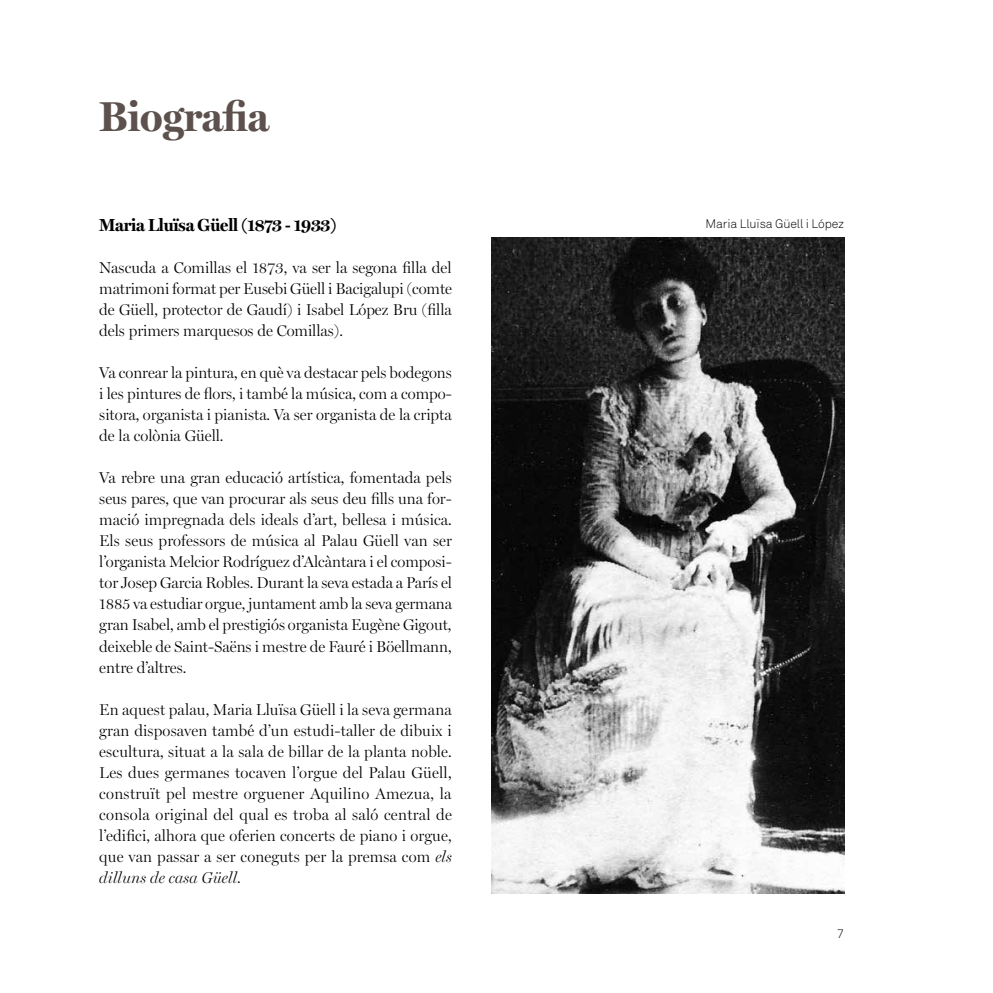
<style>
.page{position:relative;width:993px;height:993px;background:#fff}
.page>*{position:absolute;margin:0;border:0;box-sizing:border-box;transform-origin:0 0}
.t1{font:700 42px "Miller Display";color:#5d514d}
.t2{font:700 17.5px "Miller Display";letter-spacing:-.01em;color:#000}
.t3{font:300 15.75px/21px "Miller Display";color:#000;text-align:justify}
.t4{font:300 12.25px "Akkurat";letter-spacing:-.01em;color:#000}
.s1{font-style:italic}
</style>
<div class="page">
<img style="left:491px;top:237px;width:352px;height:656px">
<h1 class="t1" style="left:99px;top:93px;width:171px">Biografia</h1>
<p class="t2" style="left:99px;top:215px;width:238px">Maria Lluïsa Güell (1873 - 1933)</p>
<p class="t4" style="left:705px;top:217px;width:140px">Maria Lluïsa Güell i López</p>
<p class="t3" style="left:99px;top:258px;width:354px">Nascuda a Comillas el 1873, va ser la segona filla del matrimoni format per Eusebi Güell i Bacigalupi (comte de Güell, protector de Gaudí) i Isabel López Bru (filla dels primers marquesos de Comillas).</p>
<p class="t3" style="left:99px;top:362px;width:354px">Va conrear la pintura, en què va destacar pels bodegons i les pintures de flors, i també la música, com a compo&shy;sitora, organista i pianista. Va ser organista de la cripta de la colònia Güell.</p>
<p class="t3" style="left:99px;top:467px;width:354px">Va rebre una gran educació artística, fomentada pels seus pares, que van procurar als seus deu fills una for&shy;mació impregnada dels ideals d’art, bellesa i música.<br>Els seus professors de música al Palau Güell van ser l’organista Melcior Rodríguez d’Alcàntara i el composi&shy;tor Josep Garcia Robles. Durant la seva estada a París el 1885 va estudiar orgue, juntament amb la seva germana gran Isabel, amb el prestigiós organista Eugène Gigout, deixeble de Saint-Saëns i mestre de Fauré i Böellmann, entre d’altres.</p>
<p class="t3" style="left:99px;top:698px;width:354px">En aquest palau, Maria Lluïsa Güell i la seva germana gran disposaven també d’un estudi-taller de dibuix i escultura, situat a la sala de billar de la planta noble.<br>Les dues germanes tocaven l’orgue del Palau Güell, construït pel mestre orguener Aquilino Amezua, la consola original del qual es troba al saló central de l’edifici, alhora que oferien concerts de piano i orgue, que van passar a ser coneguts per la premsa com <span class="s1">els dilluns de casa Güell</span>.</p>
<p class="t4" style="left:836px;top:926px;width:8px">7</p>
</div>
